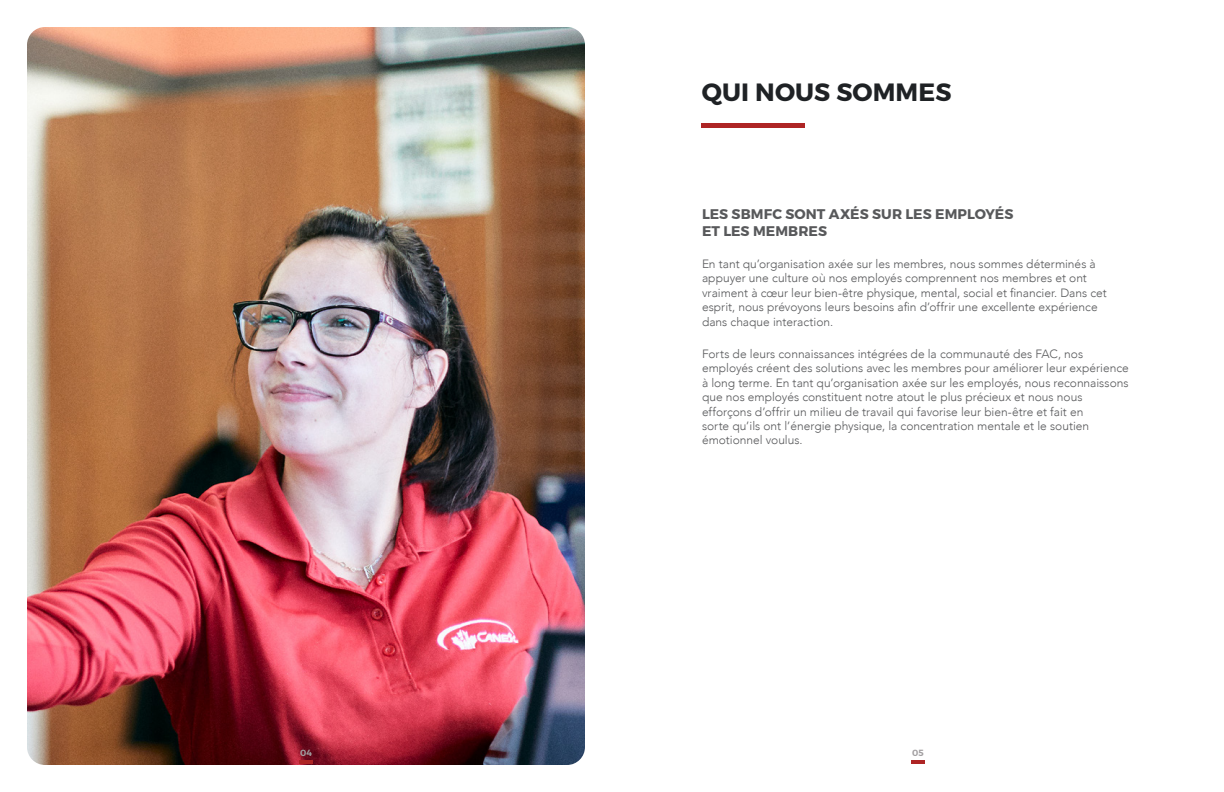
<style>
.page{position:relative;width:1224px;height:792px;background:#fff}
.page>*{position:absolute;margin:0;border:0;box-sizing:border-box;transform-origin:0 0}
.t1{font:700 25px "Montserrat";letter-spacing:.005em;color:#1f2225}
.t2{font:700 14px/16.8px "Montserrat";color:#58595b}
.t3{font:300 12px/14.4px "Avenir";color:#58595b}
.t4{font:600 9px "Montserrat";color:#a29fa1}
</style>
<div class="page">
<img style="left:27px;top:27px;width:558px;height:738px">
<hr style="left:911px;top:760px;width:14px;height:4px;background:#ae2525">
<hr style="left:299px;top:760px;width:14px;height:4px;background:#ae2525">
<div style="left:702px;top:123px;width:103px;height:5px;background:#ae2525"></div>
<h1 class="t1" style="left:702px;top:77px;width:251px">QUI NOUS SOMMES</h1>
<p class="t2" style="left:702px;top:206px;width:313px">LES SBMFC SONT AXÉS SUR LES EMPLOYÉS<br>ET LES MEMBRES</p>
<p class="t3" style="left:702px;top:257px;width:406px">En tant qu’organisation axée sur les membres, nous sommes déterminés à appuyer une culture où nos employés comprennent nos membres et ont vraiment à cœur leur bien-être physique, mental, social et financier. Dans cet esprit, nous prévoyons leurs besoins afin d’offrir une excellente expérience dans chaque interaction.</p>
<p class="t3" style="left:702px;top:347px;width:428px">Forts de leurs connaissances intégrées de la communauté des FAC, nos employés créent des solutions avec les membres pour améliorer leur expérience à long terme. En tant qu’organisation axée sur les employés, nous reconnaissons que nos employés constituent notre atout le plus précieux et nous nous efforçons d’offrir un milieu de travail qui favorise leur bien-être et fait en<br>sorte qu’ils ont l’énergie physique, la concentration mentale et le soutien émotionnel voulus.</p>
<p class="t4" style="left:300px;top:747px;width:13px">04</p>
<p class="t4" style="left:912px;top:747px;width:13px">05</p>
</div>
